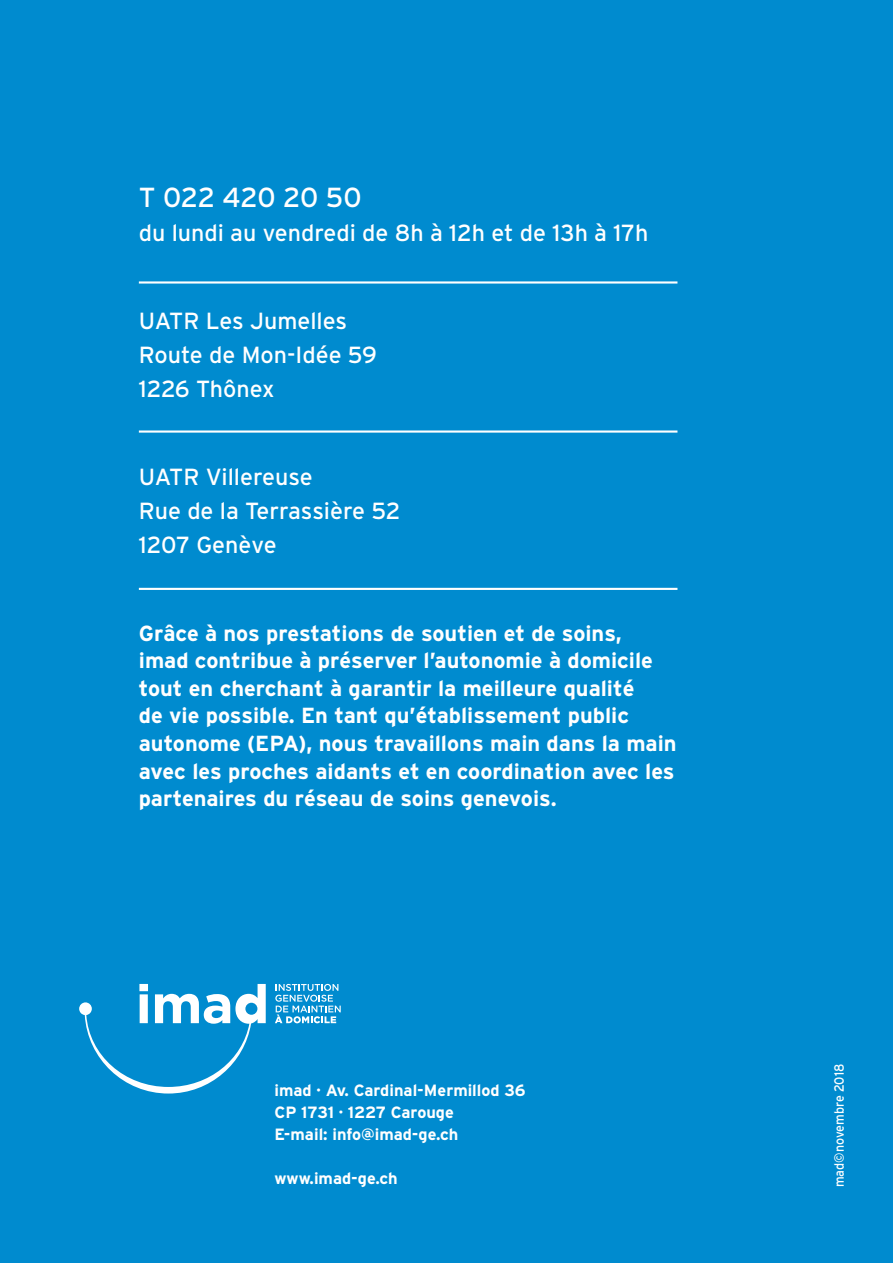
<style>
.page{position:relative;width:893px;height:1263px;background:#fff}
.page>*{position:absolute;margin:0;border:0;box-sizing:border-box;transform-origin:0 0}
.t1{font:27.6px "Interstate";letter-spacing:-.02em;color:#fff}
.t2{font:23.25px/33.9px "Interstate";color:#fff}
.t3{font:700 21.75px/27.6px "Interstate";color:#fff}
.t4{font:700 16.35px/22px "Interstate";color:#fff}
.t5{font:13.35px "Interstate";color:#fff;scale:.93 1}
</style>
<div class="page">
<div style="left:0;top:0;width:893px;height:1262px;background:#008bcf"></div>
<svg style="left:79px;top:984px;width:187px;height:110px"></svg>
<svg style="left:275px;top:984px;width:66px;height:39px"></svg>
<hr style="left:139px;top:281px;width:538px;height:3px;background:#fff">
<hr style="left:139px;top:430px;width:538px;height:3px;background:#fff">
<hr style="left:139px;top:588px;width:538px;height:2px;background:#fff">
<p class="t1" style="left:139px;top:187px;width:224px">T 022 420 20 50</p>
<p class="t2" style="left:139px;top:218px;width:511px">du lundi au vendredi de 8h à 12h et de 13h à 17h</p>
<p class="t2" style="left:139px;top:306px;width:239px">UATR Les Jumelles<br>Route de Mon-Idée 59<br>1226 Thônex</p>
<p class="t2" style="left:139px;top:462px;width:263px">UATR Villereuse<br>Rue de la Terrassière 52<br>1207 Genève</p>
<p class="t3" style="left:139px;top:621px;width:539px">Grâce à nos prestations de soutien et de soins, imad contribue à préserver l’autonomie à domicile tout en cherchant à garantir la meilleure qualité<br>de vie possible. En tant qu’établissement public autonome (EPA), nous travaillons main dans la main avec les proches aidants et en coordination avec les partenaires du réseau de soins genevois.</p>
<p class="t4" style="left:274px;top:1080px;width:253px">imad · Av. Cardinal-Mermillod 36<br>CP 1731 · 1227 Carouge<br>E-mail: info@imad-ge.ch</p>
<p class="t4" style="left:274px;top:1168px;width:125px">www.imad-ge.ch</p>
<p class="t5" style="left:834px;top:1187px;width:134px;rotate:-90deg">mad©novembre 2018</p>
</div>
